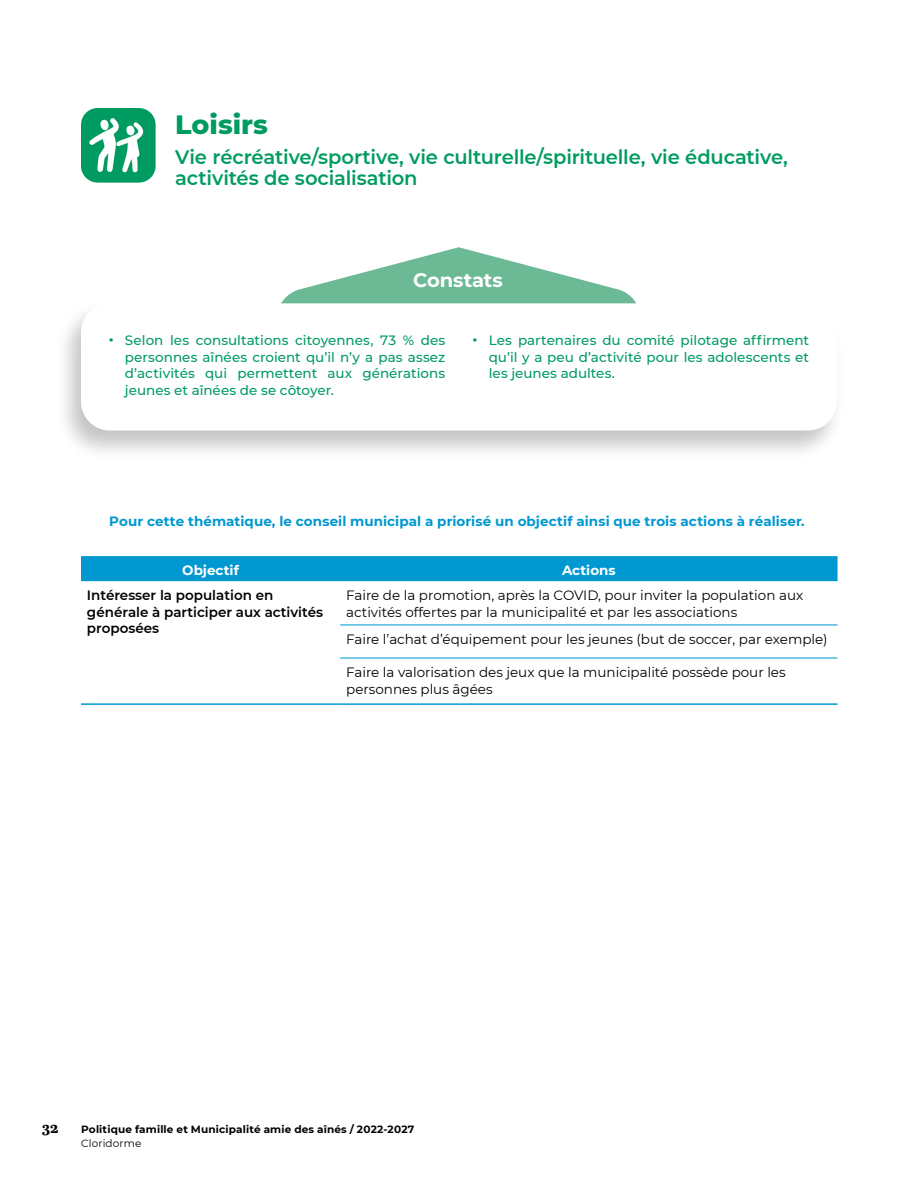
<style>
.page{position:relative;width:918px;height:1188px;background:#fff}
.page>*{position:absolute;margin:0;border:0;box-sizing:border-box;transform-origin:0 0}
.t1{font:800 27px "Montserrat";color:#009b61}
.t2{font:600 19.5px/21px "Montserrat";letter-spacing:-.01em;color:#009b61}
.t3{font:700 19.5px "Montserrat";letter-spacing:-.005em;color:#fff}
.t4{font:700 15px "Abril Text";color:#000}
.t5{font:13.5px/16.5px "Montserrat";color:#000}
.t6{font:500 13.5px/16.5px "Montserrat";color:#009b61;text-align:justify}
.t7{font:700 13.5px "Montserrat";letter-spacing:.005em;color:#0098d1}
.t8{font:600 13.5px/16.5px "Montserrat";color:#000}
.t9{font:700 13.5px "Montserrat";color:#fff}
.t10{font:700 10.5px "Montserrat";letter-spacing:.015em;color:#000}
.t11{font:10.5px "Montserrat";letter-spacing:.015em;color:#000}
.s1{font-size:18px}
</style>
<div class="page">
<div style="left:81px;top:108px;width:75px;height:75px;background:#009b61;border-radius:17px"></div>
<svg style="left:283px;top:247px;width:352px;height:54px"></svg>
<div style="left:55px;top:301px;width:790px;height:161px;background:#000;opacity:.23"></div>
<div style="left:81px;top:303px;width:756px;height:128px;background:#fff;border-radius:29px"></div>
<svg style="left:89px;top:118px;width:55px;height:55px"></svg>
<div style="left:81px;top:556px;width:757px;height:25px;background:#0098d1"></div>
<hr style="left:81px;top:703px;width:259px;height:2px;background:#0098d1">
<hr style="left:340px;top:703px;width:498px;height:2px;background:#0098d1">
<hr style="left:340px;top:624px;width:498px;height:1px;background:#0098d1">
<hr style="left:340px;top:657px;width:498px;height:2px;background:#0098d1">
<h1 class="t1" style="left:175px;top:105px;width:94px">Loisirs</h1>
<h2 class="t2" style="left:175px;top:146px;width:614px">Vie récréative/sportive, vie culturelle/spirituelle, vie éducative, activités de socialisation</h2>
<h2 class="t3" style="left:413px;top:266px;width:91px">Constats</h2>
<p class="t6" style="left:125px;top:332px;width:322px;text-indent:-17px"><span class="s1">•</span> Selon les consultations citoyennes, 73 % des personnes aînées croient qu’il n’y a pas assez d’activités qui permettent aux générations jeunes et aînées de se côtoyer.</p>
<p class="t6" style="left:489px;top:332px;width:322px;text-indent:-17px"><span class="s1">•</span> Les partenaires du comité pilotage affirment qu’il y a peu d’activité pour les adolescents et les jeunes adultes.</p>
<p class="t7" style="left:109px;top:512px;width:697px">Pour cette thématique, le conseil municipal a priorisé un objectif ainsi que trois actions à réaliser.</p>
<p class="t9" style="left:182px;top:561px;width:58px">Objectif</p>
<p class="t9" style="left:562px;top:561px;width:55px">Actions</p>
<p class="t8" style="left:87px;top:587px;width:238px">Intéresser la population en générale à participer aux activités proposées</p>
<p class="t5" style="left:346px;top:587px;width:459px">Faire de la promotion, après la COVID, pour inviter la population aux activités offertes par la municipalité et par les associations</p>
<p class="t5" style="left:346px;top:630px;width:483px">Faire l’achat d’équipement pour les jeunes (but de soccer, par exemple)</p>
<p class="t5" style="left:346px;top:664px;width:441px">Faire la valorisation des jeux que la municipalité possède pour les personnes plus âgées</p>
<p class="t4" style="left:42px;top:1117px;width:18px">32</p>
<p class="t10" style="left:81px;top:1122px;width:335px">Politique famille et Municipalité amie des aînés / 2022-2027</p>
<p class="t11" style="left:81px;top:1136px;width:62px">Cloridorme</p>
</div>
